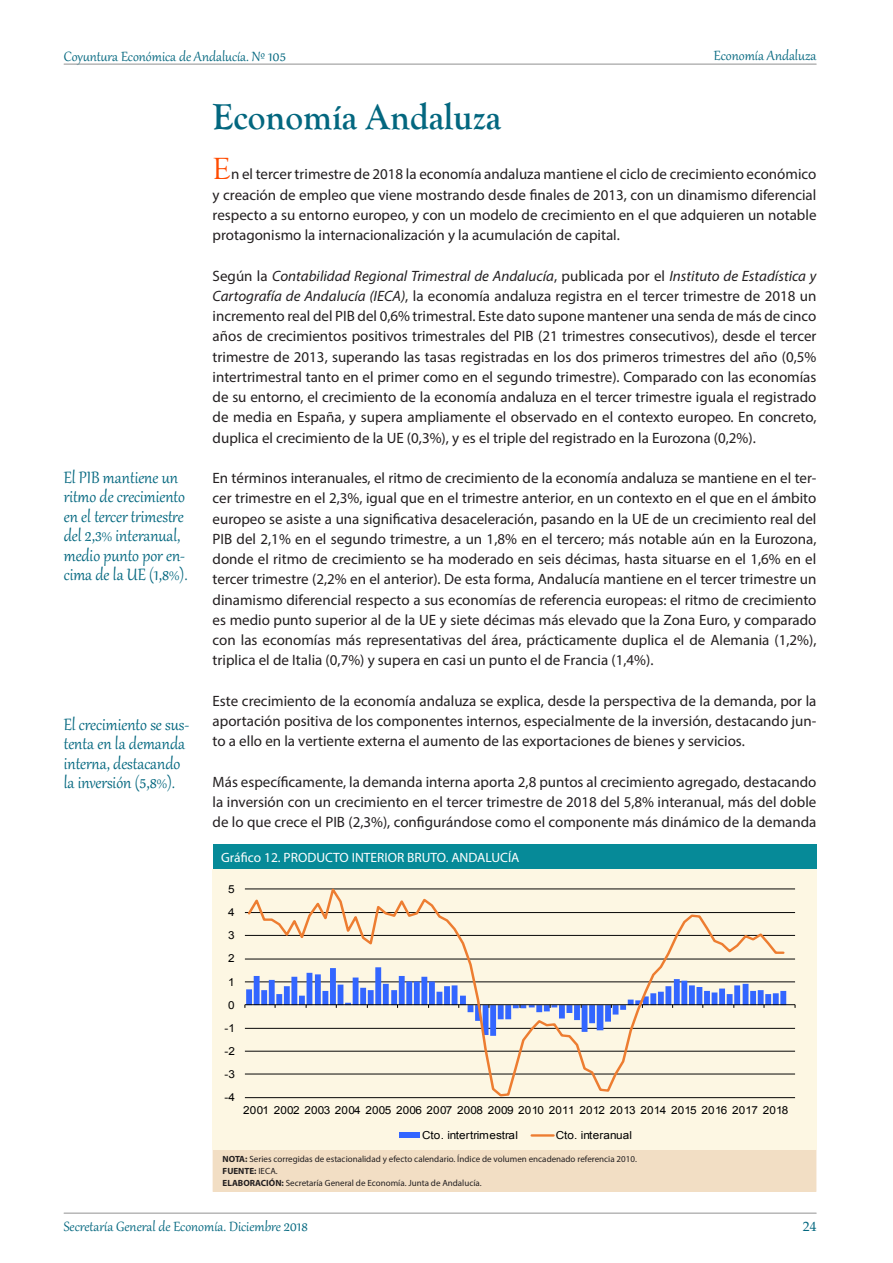
<style>
.page{position:relative;width:893px;height:1263px;background:#fff}
.page>*{position:absolute;margin:0;border:0;box-sizing:border-box;transform-origin:0 0}
.t1{font:700 37.5px "Goudy Old Style T";color:#03677f;scale:.94 1}
.t2{font:20.25px/19.5px "Gabriola";color:#03677f;scale:.95 1}
.t3{font:16.5px "Gabriola";color:#03677f}
.t4{font:15px/20.2px "Myriad Pro";color:#231f20;text-align:justify}
.t5{font:13.5px "Myriad Pro";color:#fff}
.t6{font:13.5px "Book Antiqua";color:#03677f}
.t7{font:11.1px "Arial";letter-spacing:.015em;color:#000;scale:1.06 1}
.t8{font:9px "Myriad Pro";color:#231f20}
.t9{font:700 9px "Myriad Pro";color:#231f20}
.s1{font-size:18px}
.s2{font-family:"Goudy Old Style T";font-size:31.5px;color:#ff4b00}
.s3{font-style:italic}
.s4{font-size:21px}
.s5{font-size:15px}
.s6{font-weight:700}
.s7{font-weight:400}
</style>
<div class="page">
<div style="left:213px;top:844px;width:603px;height:26px;background:#068a98"></div>
<div style="left:213px;top:1150px;width:603px;height:41px;background:#f2dec4"></div>
<div style="left:213px;top:1149px;width:603px;height:43px;border:2px solid #f2dec4"></div>
<div style="left:213px;top:870px;width:603px;height:279px;background:#fdf7e3"></div>
<hr style="left:245px;top:1097px;width:550px;height:1px;background:#000">
<hr style="left:245px;top:1073px;width:550px;height:1px;background:#000">
<hr style="left:245px;top:1051px;width:550px;height:1px;background:#000">
<hr style="left:245px;top:1028px;width:550px;height:1px;background:#000">
<hr style="left:245px;top:981px;width:550px;height:1px;background:#000">
<hr style="left:245px;top:959px;width:550px;height:1px;background:#000">
<hr style="left:245px;top:935px;width:550px;height:1px;background:#000">
<hr style="left:245px;top:912px;width:550px;height:1px;background:#000">
<hr style="left:245px;top:888px;width:550px;height:1px;background:#000">
<hr style="left:245px;top:1004px;width:550px;height:1px;background:#000">
<svg style="left:246px;top:888px;width:540px;height:210px"></svg>
<div style="left:399px;top:1133px;width:21px;height:5px;background:#36f"></div>
<hr style="left:532px;top:1134px;width:21px;height:3px;background:#ed7d31">
<hr style="left:64px;top:1213px;width:752px;height:1px;background:#b3b3b3">
<hr style="left:64px;top:64px;width:752px;height:1px;background:#b3b3b3">
<p class="t3" style="left:64px;top:46px;width:224px">Coyuntura Económica de Andalucía. Nº <span class="s1">105</span></p>
<p class="t3" style="left:714px;top:45px;width:104px">Economía Andaluza</p>
<p class="t1" style="left:213px;top:96px;width:308px">Economía Andaluza</p>
<p class="t4" style="left:213px;top:164px;width:605px"><span class="s2">E</span>n el tercer trimestre de 2018 la economía andaluza mantiene el ciclo de crecimiento económico y creación de empleo que viene mostrando desde finales de 2013, con un dinamismo diferencial respecto a su entorno europeo, y con un modelo de crecimiento en el que adquieren un notable protagonismo la internacionalización y la acumulación de capital.</p>
<p class="t4" style="left:213px;top:265px;width:605px">Según la <span class="s3">Contabilidad Regional Trimestral de Andalucía</span>, publicada por el <span class="s3">Instituto de Estadística y Cartografía de Andalucía (IECA)</span>, la economía andaluza registra en el tercer trimestre de 2018 un incremento real del PIB del 0,6% trimestral. Este dato supone mantener una senda de más de cinco años de crecimientos positivos trimestrales del PIB (21 trimestres consecutivos), desde el tercer trimestre de 2013, superando las tasas registradas en los dos primeros trimestres del año (0,5% intertrimestral tanto en el primer como en el segundo trimestre). Comparado con las economías de su entorno, el crecimiento de la economía andaluza en el tercer trimestre iguala el registrado de media en España, y supera ampliamente el observado en el contexto europeo. En concreto, duplica el crecimiento de la UE (0,3%), y es el triple del registrado en la Eurozona (0,2%).</p>
<p class="t4" style="left:213px;top:468px;width:605px">En términos interanuales, el ritmo de crecimiento de la economía andaluza se mantiene en el ter&shy;cer trimestre en el 2,3%, igual que en el trimestre anterior, en un contexto en el que en el ámbito europeo se asiste a una significativa desaceleración, pasando en la UE de un crecimiento real del PIB del 2,1% en el segundo trimestre, a un 1,8% en el tercero; más notable aún en la Eurozona, donde el ritmo de crecimiento se ha moderado en seis décimas, hasta situarse en el 1,6% en el tercer trimestre (2,2% en el anterior). De esta forma, Andalucía mantiene en el tercer trimestre un dinamismo diferencial respecto a sus economías de referencia europeas: el ritmo de crecimiento es medio punto superior al de la UE y siete décimas más elevado que la Zona Euro, y comparado con las economías más representativas del área, prácticamente duplica el de Alemania (1,2%), triplica el de Italia (0,7%) y supera en casi un punto el de Francia (1,4%).</p>
<p class="t4" style="left:213px;top:690px;width:605px">Este crecimiento de la economía andaluza se explica, desde la perspectiva de la demanda, por la aportación positiva de los componentes internos, especialmente de la inversión, destacando jun&shy;to a ello en la vertiente externa el aumento de las exportaciones de bienes y servicios.</p>
<p class="t4" style="left:213px;top:771px;width:605px">Más específicamente, la demanda interna aporta 2,8 puntos al crecimiento agregado, destacando la inversión con un crecimiento en el tercer trimestre de 2018 del 5,8% interanual, más del doble de lo que crece el PIB (2,3%), configurándose como el componente más dinámico de la demanda</p>
<p class="t2" style="left:64px;top:466px;width:132px">El PIB mantiene un ritmo de crecimiento en el tercer trimestre del <span class="s4">2,3</span><span class="s5">%</span> interanual, medio punto por en&shy;cima de la UE (<span class="s4">1,8</span><span class="s5">%</span>).</p>
<p class="t2" style="left:64px;top:713px;width:133px">El crecimiento se sus&shy;tenta en la demanda interna, destacando la inversión (<span class="s4">5,8</span><span class="s5">%</span>).</p>
<p class="t5" style="left:221px;top:849px;width:300px">Gráfico 12. PRODUCTO INTERIOR BRUTO. ANDALUCÍA</p>
<p class="t7" style="left:228px;top:881px;width:8px">5</p>
<p class="t7" style="left:228px;top:905px;width:8px">4</p>
<p class="t7" style="left:228px;top:928px;width:8px">3</p>
<p class="t7" style="left:228px;top:951px;width:8px">2</p>
<p class="t7" style="left:228px;top:974px;width:8px">1</p>
<p class="t7" style="left:228px;top:997px;width:8px">0</p>
<p class="t7" style="left:224px;top:1020px;width:12px">-1</p>
<p class="t7" style="left:224px;top:1043px;width:12px">-2</p>
<p class="t7" style="left:224px;top:1066px;width:12px">-3</p>
<p class="t7" style="left:224px;top:1089px;width:12px">-4</p>
<p class="t7" style="left:243px;top:1103px;width:516px">2001 2002 2003 2004 2005 2006 2007 2008 2009 2010 2011 2012 2013 2014 2015 2016 2017 2018</p>
<p class="t7" style="left:422px;top:1127px;width:92px">Cto. intertrimestral</p>
<p class="t7" style="left:556px;top:1127px;width:74px">Cto. interanual</p>
<p class="t8" style="left:223px;top:1153px;width:416px"><span class="s6">NOTA:</span> Series corregidas de estacionalidad y efecto calendario. Índice de volumen encadenado referencia 2010.</p>
<p class="t9" style="left:223px;top:1165px;width:57px">FUENTE: <span class="s7">IECA.</span></p>
<p class="t8" style="left:223px;top:1177px;width:261px"><span class="s6">ELABORACIÓN:</span> Secretaría General de Economía. Junta de Andalucía.</p>
<p class="t3" style="left:64px;top:1215px;width:246px">Secretaría General de Economía. Diciembre <span class="s1">2018</span></p>
<p class="t6" style="left:803px;top:1217px;width:15px">24</p>
</div>
